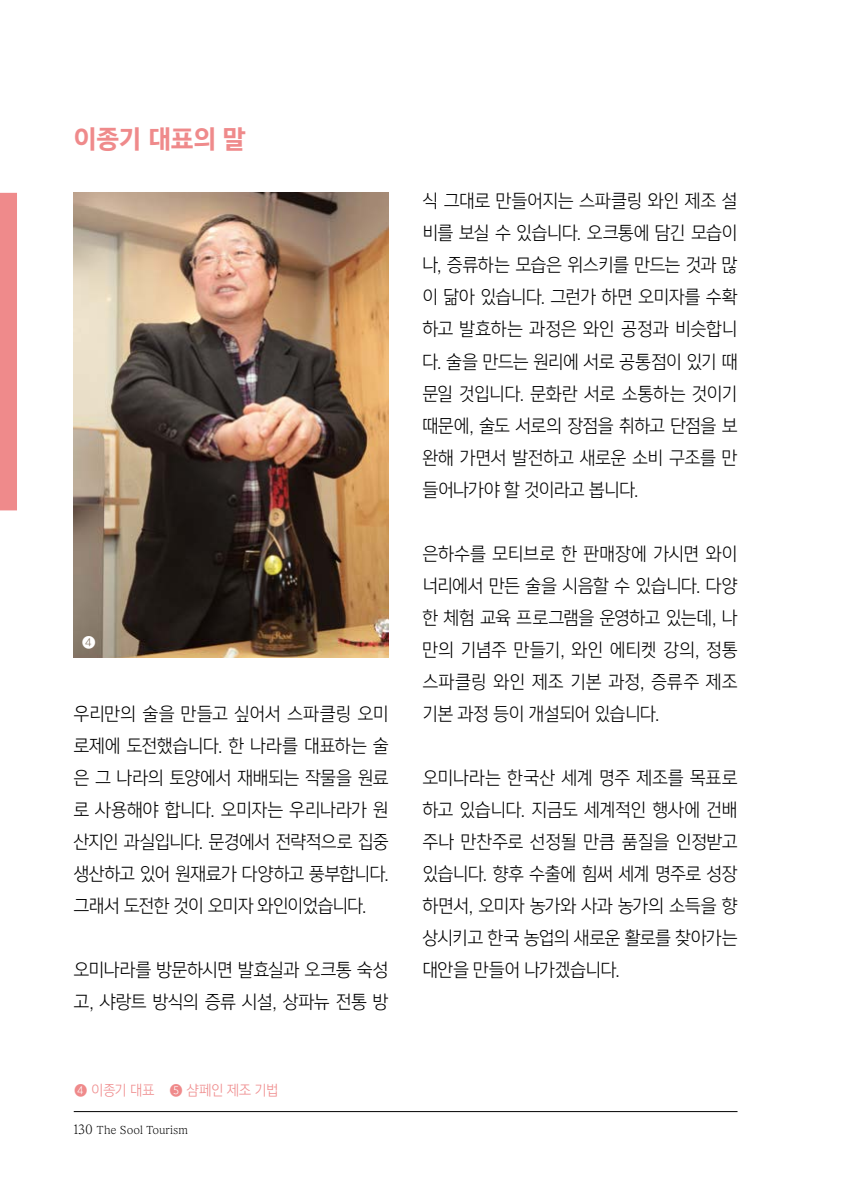
<style>
.page{position:relative;width:851px;height:1191px;background:#fff}
.page>*{position:absolute;margin:0;border:0;box-sizing:border-box;transform-origin:0 0}
.t1{font:24px "Yoon Gothic Pro 780";letter-spacing:-.01em;color:#ef8a8b;scale:.95 1}
.t2{font:18px/32px "Yoon Gothic Pro 730";letter-spacing:-.005em;color:#000;text-align:justify;scale:.95 1}
.t3{font:14px "Yoon Gothic Pro 730";color:#ef8a8b;scale:.95 1}
.t4{font:14px "Yoon Gothic Pro 730";color:#fff}
.t5{font:12px "Yoon Myungjo Pro 720";color:#000}
.s1{font-size:14px}
</style>
<div class="page">
<div style="left:0;top:193px;width:17px;height:317px;background:#ef8a8b"></div>
<hr style="left:74px;top:1111px;width:663px;height:1px;background:#000">
<img style="left:74px;top:193px;width:314px;height:465px">
<h1 class="t1" style="left:74px;top:121px;width:182px">이종기 대표의 말</h1>
<p class="t4" style="left:82px;top:633px;width:16px">❹</p>
<p class="t2" style="left:74px;top:697px;width:333px">우리만의 술을 만들고 싶어서 스파클링 오미 로제에 도전했습니다. 한 나라를 대표하는 술 은 그 나라의 토양에서 재배되는 작물을 원료 로 사용해야 합니다. 오미자는 우리나라가 원 산지인 과실입니다. 문경에서 전략적으로 집중 생산하고 있어 원재료가 다양하고 풍부합니다. 그래서 도전한 것이 오미자 와인이었습니다.</p>
<p class="t2" style="left:74px;top:953px;width:333px">오미나라를 방문하시면 발효실과 오크통 숙성 고, 샤랑트 방식의 증류 시설, 상파뉴 전통 방</p>
<p class="t3" style="left:74px;top:1081px;width:217px">❹ 이종기 대표 ❺ 샴페인 제조 기법</p>
<p class="t5" style="left:74px;top:1122px;width:115px"><span class="s1">130</span> The Sool Tourism</p>
<p class="t2" style="left:422px;top:185px;width:333px">식 그대로 만들어지는 스파클링 와인 제조 설 비를 보실 수 있습니다. 오크통에 담긴 모습이 나, 증류하는 모습은 위스키를 만드는 것과 많 이 닮아 있습니다. 그런가 하면 오미자를 수확 하고 발효하는 과정은 와인 공정과 비슷합니 다. 술을 만드는 원리에 서로 공통점이 있기 때 문일 것입니다. 문화란 서로 소통하는 것이기 때문에, 술도 서로의 장점을 취하고 단점을 보 완해 가면서 발전하고 새로운 소비 구조를 만 들어나가야 할 것이라고 봅니다.</p>
<p class="t2" style="left:422px;top:537px;width:333px">은하수를 모티브로 한 판매장에 가시면 와이 너리에서 만든 술을 시음할 수 있습니다. 다양 한 체험 교육 프로그램을 운영하고 있는데, 나 만의 기념주 만들기, 와인 에티켓 강의, 정통 스파클링 와인 제조 기본 과정, 증류주 제조 기본 과정 등이 개설되어 있습니다.</p>
<p class="t2" style="left:422px;top:761px;width:333px">오미나라는 한국산 세계 명주 제조를 목표로 하고 있습니다. 지금도 세계적인 행사에 건배 주나 만찬주로 선정될 만큼 품질을 인정받고 있습니다. 향후 수출에 힘써 세계 명주로 성장 하면서, 오미자 농가와 사과 농가의 소득을 향 상시키고 한국 농업의 새로운 활로를 찾아가는 대안을 만들어 나가겠습니다.</p>
</div>
